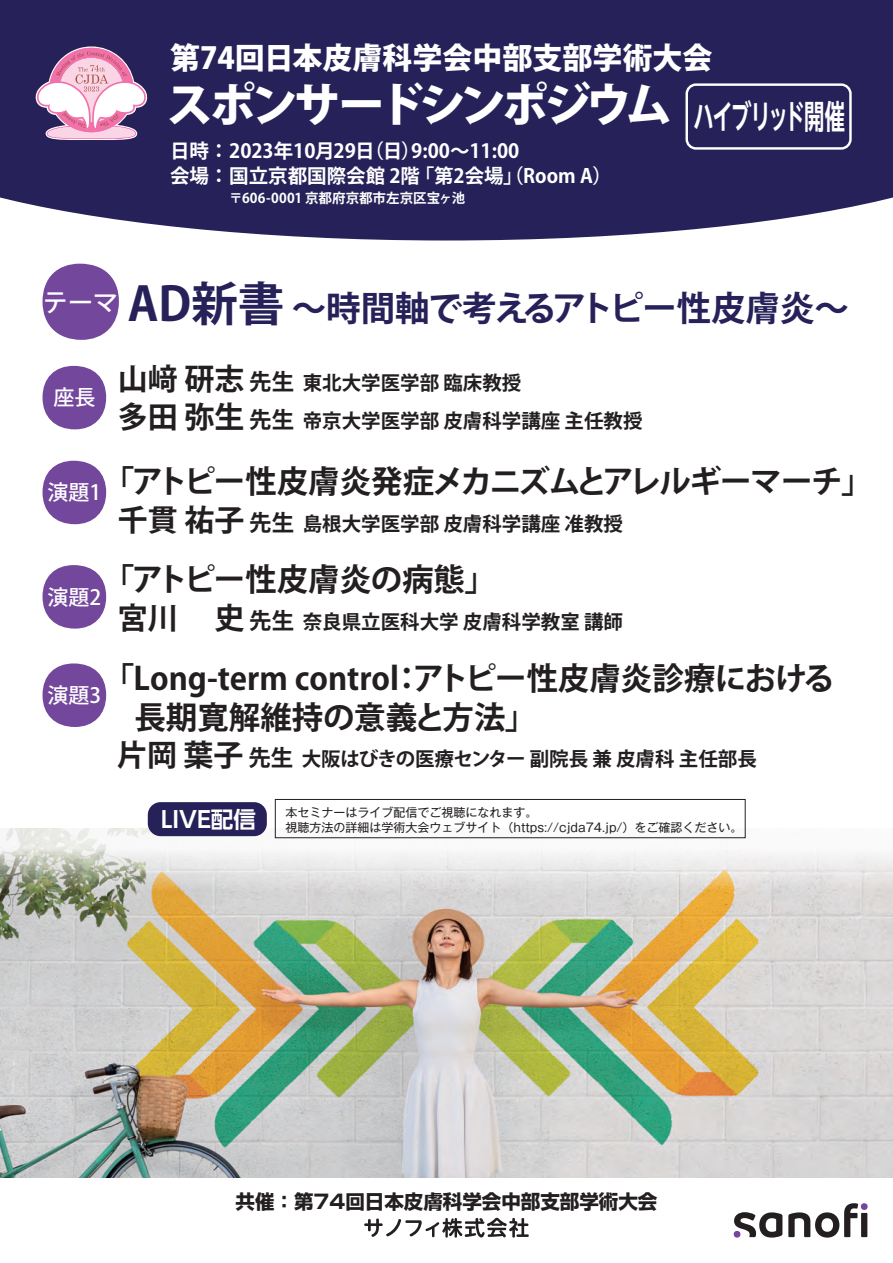
<style>
.page{position:relative;width:893px;height:1263px;background:#fff}
.page>*{position:absolute;margin:0;border:0;box-sizing:border-box;transform-origin:0 0}
.t1{font:800 46.5px "Koz Go Pro";letter-spacing:-.1em;color:#fff}
.t2{font:700 34.5px "Koz Go Pro";letter-spacing:-.03em;color:#262159}
.t3{font:700 31.5px/39px "Koz Go Pro";letter-spacing:-.01em;color:#231f20}
.t4{font:700 31.5px "Koz Go Pro";letter-spacing:-.04em;color:#231f20}
.t5{font:800 30px "Koz Go Pro";color:#fff}
.t6{font:700 22.5px "UD Shin Go NT Pro De";color:#fff}
.t7{font:500 21px "Koz Go Pro";color:#fff}
.t8{font:700 19.5px/37px "Koz Go Pro";color:#231f20}
.t9{font:700 19.5px "Koz Go Pro";color:#fff}
.t10{font:700 19.5px "Shin Go Pro";color:#231f20}
.t11{font:700 13.5px "Koz Go Pro";color:#fff}
.t12{font:12px "Gothic MB101 Pro";color:#231f20}
.s1{font-size:46.5px}
.s2{font-size:30px}
.s3{font-size:22.5px}
</style>
<div class="page">
<img style="left:0;top:714px;width:893px;height:524px">
<div style="left:0;top:0;width:893px;height:240px;background:#262159"></div>
<div style="left:861px;top:1213px;width:6px;height:24px;background:#231f20"></div>
<svg style="left:788px;top:1203px;width:70px;height:34px"></svg>
<svg style="left:734px;top:1212px;width:48px;height:25px"></svg>
<div style="left:861px;top:1203px;width:7px;height:7px;background:#73479c;border-radius:50%"></div>
<svg style="left:364px;top:1218px;width:165px;height:19px"></svg>
<div style="left:43px;top:264px;width:76px;height:76px;background:#73479c;border-radius:50%"></div>
<div style="left:275px;top:799px;width:470px;height:39px;border:1px solid #231f20"></div>
<div style="left:148px;top:802px;width:119px;height:34px;background:#262159;border-radius:13px"></div>
<svg style="left:35px;top:46px;width:113px;height:94px"></svg>
<div style="left:685px;top:83px;width:167px;height:67px;border:2px solid #fff;border-radius:9px"></div>
<div style="left:43px;top:366px;width:63px;height:63px;background:#73479c;border-radius:50%"></div>
<div style="left:43px;top:565px;width:63px;height:64px;background:#73479c;border-radius:50%"></div>
<div style="left:43px;top:663px;width:63px;height:64px;background:#73479c;border-radius:50%"></div>
<div style="left:43px;top:461px;width:63px;height:63px;background:#73479c;border-radius:50%"></div>
<h3 class="t5" style="left:170px;top:38px;width:544px">第74回日本皮膚科学会中部支部学術大会</h3>
<h1 class="t1" style="left:167px;top:74px;width:680px">スポンサードシンポジウム <sub>ハイブリッド開催</sub></h1>
<p class="t9" style="left:170px;top:138px;width:351px">日時：2023年10月29日（日）9:00～11:00</p>
<p class="t9" style="left:170px;top:163px;width:444px">会場：国立京都国際会館 2階 「第2会場」（Room A）</p>
<p class="t11" style="left:229px;top:190px;width:237px">〒606-0001 京都府京都市左京区宝ヶ池</p>
<h2 class="t2" style="left:43px;top:286px;width:808px"><sup>テーマ</sup> <span class="s1">AD新書</span> ～時間軸で考えるアトピー性皮膚炎～</h2>
<p class="t7" style="left:53px;top:384px;width:43px">座長</p>
<p class="t7" style="left:47px;top:479px;width:55px">演題1</p>
<p class="t7" style="left:47px;top:583px;width:55px">演題2</p>
<p class="t7" style="left:47px;top:682px;width:55px">演題3</p>
<p class="t8" style="left:118px;top:366px;width:526px"><span class="s2">山﨑 研志</span> <span class="s3">先生</span> 東北大学医学部 臨床教授<br><span class="s2">多田 弥生</span> <span class="s3">先生</span> 帝京大学医学部 皮膚科学講座 主任教授</p>
<h3 class="t4" style="left:103px;top:461px;width:771px">「アトピー性皮膚炎発症メカニズムとアレルギーマーチ」</h3>
<p class="t8" style="left:118px;top:506px;width:507px"><span class="s2">千貫 祐子</span> <span class="s3">先生</span> 島根大学医学部 皮膚科学講座 准教授</p>
<h3 class="t3" style="left:103px;top:562px;width:395px">「アトピー性皮膚炎の病態」</h3>
<p class="t8" style="left:118px;top:604px;width:507px"><span class="s2">宮川 　史</span> <span class="s3">先生</span> 奈良県立医科大学 皮膚科学教室 講師</p>
<h3 class="t3" style="left:134px;top:661px;width:702px;text-indent:-32px">「Long-term control：アトピー性皮膚炎診療における長期寛解維持の意義と方法」</h3>
<p class="t8" style="left:117px;top:742px;width:641px"><span class="s2">片岡 葉子</span> <span class="s3">先生</span> 大阪はびきの医療センター 副院長 兼 皮膚科 主任部長</p>
<p class="t6" style="left:161px;top:801px;width:96px">LIVE配信</p>
<p class="t12" style="left:285px;top:802px;width:253px">本セミナーはライブ配信でご視聴になれます。</p>
<p class="t12" style="left:285px;top:817px;width:459px">視聴方法の詳細は学術大会ウェブサイト（https://cjda74.jp/）をご確認ください。</p>
<p class="t10" style="left:236px;top:1186px;width:423px">共催：第74回日本皮膚科学会中部支部学術大会</p>
</div>
